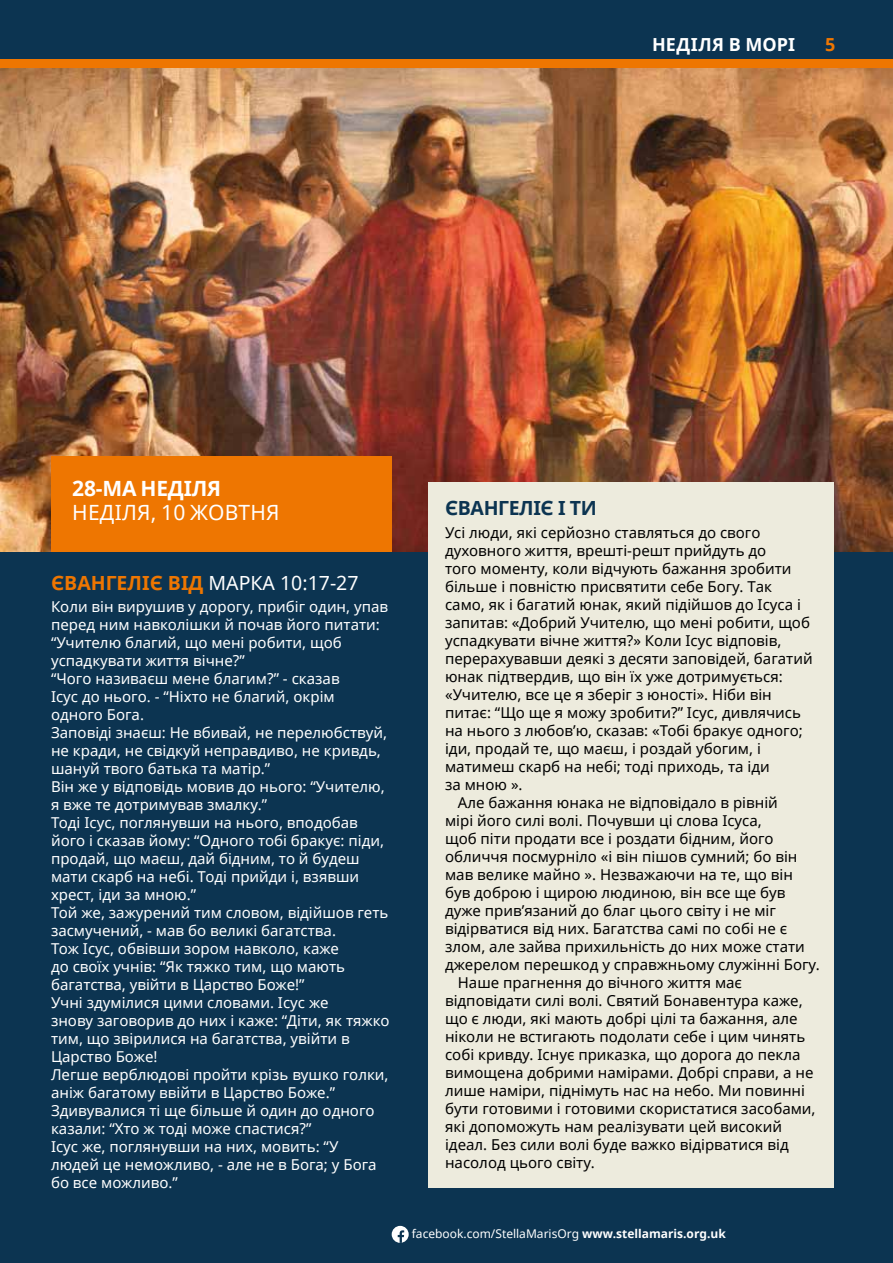
<style>
.page{position:relative;width:893px;height:1263px;background:#0c3451}
.page>*{position:absolute;margin:0;border:0;box-sizing:border-box;transform-origin:0 0}
.t1{font:21px "Noto Sans";letter-spacing:.01em;color:#fff}
.t2{font:700 21px "Noto Sans";letter-spacing:-.01em;color:#fff}
.t3{font:19.5px "Noto Sans";color:#fff}
.t4{font:700 19.5px "Noto Sans";letter-spacing:-.02em;color:#0c3451}
.t5{font:700 18px "Noto Sans";letter-spacing:.01em;color:#fff}
.t6{font:700 18px "Noto Sans";color:#ee7601}
.t7{font:15px "Noto Sans";color:#000}
.t8{font:15px/18px "Noto Sans";color:#fff}
.t9{font:12px "Noto Sans";color:#fff}
.s1{font-weight:700;color:#ee7601}
.s2{font-weight:700}
</style>
<div class="page">
<img style="left:0;top:68px;width:893px;height:483px">
<div style="left:51px;top:456px;width:341px;height:95px;background:#ee7601"></div>
<div style="left:392px;top:1226px;width:17px;height:17px;background:#fff;border-radius:50%"></div>
<svg style="left:398px;top:1230px;width:6px;height:13px"></svg>
<div style="left:0;top:60px;width:893px;height:8px;background:#ee7601"></div>
<div style="left:428px;top:482px;width:405px;height:706px;background:#edebdd"></div>
<p class="t5" style="left:652px;top:32px;width:144px">НЕДІЛЯ В МОРІ</p>
<p class="t6" style="left:825px;top:32px;width:12px">5</p>
<h1 class="t2" style="left:72px;top:473px;width:150px">28-МА НЕДІЛЯ</h1>
<h1 class="t1" style="left:72px;top:498px;width:209px">НЕДІЛЯ, 10 ЖОВТНЯ</h1>
<h2 class="t3" style="left:51px;top:569px;width:309px"><span class="s1">ЄВАНГЕЛІЄ ВІД</span> МАРКА 10:17-27</h2>
<p class="t8" style="left:51px;top:597px;width:340px">Коли він вирушив у дорогу, прибіг один, упав перед ним навколішки й почав його питати: “Учителю благий, що мені робити, щоб успадкувати життя вічне?”<br>“Чого називаєш мене благим?” - сказав<br>Ісус до нього. - “Ніхто не благий, окрім одного Бога.<br>Заповіді знаєш: Не вбивай, не перелюбствуй, не кради, не свідкуй неправдиво, не кривдь, шануй твого батька та матір.”<br>Він же у відповідь мовив до нього: “Учителю, я вже те дотримував змалку.”<br>Тоді Ісус, поглянувши на нього, вподобав його і сказав йому: “Одного тобі бракує: піди, продай, що маєш, дай бідним, то й будеш мати скарб на небі. Тоді прийди і, взявши хрест, іди за мною.”<br>Той же, зажурений тим словом, відійшов геть засмучений, - мав бо великі багатства.<br>Тож Ісус, обвівши зором навколо, каже<br>до своїх учнів: “Як тяжко тим, що мають багатства, увійти в Царство Боже!”<br>Учні здумілися цими словами. Ісус же<br>знову заговорив до них і каже: “Діти, як тяжко тим, що звірилися на багатства, увійти в Царство Боже!<br>Легше верблюдові пройти крізь вушко голки, аніж багатому ввійти в Царство Боже.” Здивувалися ті ще більше й один до одного казали: “Хто ж тоді може спастися?”<br>Ісус же, поглянувши на них, мовить: “У людей це неможливо, - але не в Бога; у Бога бо все можливо.”</p>
<h2 class="t4" style="left:445px;top:494px;width:153px">ЄВАНГЕЛІЄ І ТИ</h2>
<p class="t7" style="left:445px;top:522px;width:317px">Усі люди, які серйозно ставляться до свого</p>
<p class="t7" style="left:445px;top:540px;width:323px">духовного життя, врешті-решт прийдуть до</p>
<p class="t7" style="left:445px;top:558px;width:348px">того моменту, коли відчують бажання зробити</p>
<p class="t7" style="left:445px;top:576px;width:329px">більше і повністю присвятити себе Богу. Так</p>
<p class="t7" style="left:445px;top:594px;width:357px">само, як і багатий юнак, який підійшов до Ісуса і</p>
<p class="t7" style="left:445px;top:612px;width:366px">запитав: «Добрий Учителю, що мені робити, щоб</p>
<p class="t7" style="left:445px;top:630px;width:338px">успадкувати вічне життя?» Коли Ісус відповів,</p>
<p class="t7" style="left:445px;top:648px;width:369px">перерахувавши деякі з десяти заповідей, багатий</p>
<p class="t7" style="left:445px;top:666px;width:339px">юнак підтвердив, що він їх уже дотримується:</p>
<p class="t7" style="left:445px;top:684px;width:328px">«Учителю, все це я зберіг з юності». Ніби він</p>
<p class="t7" style="left:445px;top:702px;width:357px">питає: “Що ще я можу зробити?” Ісус, дивлячись</p>
<p class="t7" style="left:445px;top:720px;width:359px">на нього з любов’ю, сказав: «Тобі бракує одного;</p>
<p class="t7" style="left:445px;top:738px;width:317px">іди, продай те, що маєш, і роздай убогим, і</p>
<p class="t7" style="left:445px;top:756px;width:326px">матимеш скарб на небі; тоді приходь, та іди</p>
<p class="t7" style="left:445px;top:774px;width:79px">за мною ».</p>
<p class="t7" style="left:458px;top:792px;width:322px">Але бажання юнака не відповідало в рівній</p>
<p class="t7" style="left:445px;top:810px;width:318px">мірі його силі волі. Почувши ці слова Ісуса,</p>
<p class="t7" style="left:445px;top:828px;width:330px">щоб піти продати все і роздати бідним, його</p>
<p class="t7" style="left:445px;top:846px;width:354px">обличчя посмурніло «і він пішов сумний; бо він</p>
<p class="t7" style="left:445px;top:864px;width:349px">мав велике майно ». Незважаючи на те, що він</p>
<p class="t7" style="left:445px;top:882px;width:342px">був доброю і щирою людиною, він все ще був</p>
<p class="t7" style="left:445px;top:900px;width:332px">дуже прив’язаний до благ цього світу і не міг</p>
<p class="t7" style="left:445px;top:918px;width:344px">відірватися від них. Багатства самі по собі не є</p>
<p class="t7" style="left:445px;top:936px;width:361px">злом, але зайва прихильність до них може стати</p>
<p class="t7" style="left:445px;top:954px;width:376px">джерелом перешкод у справжньому служінні Богу.</p>
<p class="t7" style="left:458px;top:972px;width:286px">Наше прагнення до вічного життя має</p>
<p class="t7" style="left:445px;top:990px;width:359px">відповідати силі волі. Святий Бонавентура каже,</p>
<p class="t7" style="left:445px;top:1008px;width:354px">що є люди, які мають добрі цілі та бажання, але</p>
<p class="t7" style="left:445px;top:1026px;width:362px">ніколи не встигають подолати себе і цим чинять</p>
<p class="t7" style="left:445px;top:1044px;width:357px">собі кривду. Існує приказка, що дорога до пекла</p>
<p class="t7" style="left:445px;top:1062px;width:370px">вимощена добрими намірами. Добрі справи, а не</p>
<p class="t7" style="left:445px;top:1080px;width:361px">лише наміри, піднімуть нас на небо. Ми повинні</p>
<p class="t7" style="left:445px;top:1098px;width:372px">бути готовими і готовими скористатися засобами,</p>
<p class="t7" style="left:445px;top:1116px;width:338px">які допоможуть нам реалізувати цей високий</p>
<p class="t7" style="left:445px;top:1134px;width:345px">ідеал. Без сили волі буде важко відірватися від</p>
<p class="t7" style="left:445px;top:1152px;width:151px">насолод цього світу.</p>
<p class="t9" style="left:412px;top:1225px;width:315px">facebook.com/StellaMarisOrg <span class="s2">www.stellamaris.org.uk</span></p>
</div>
